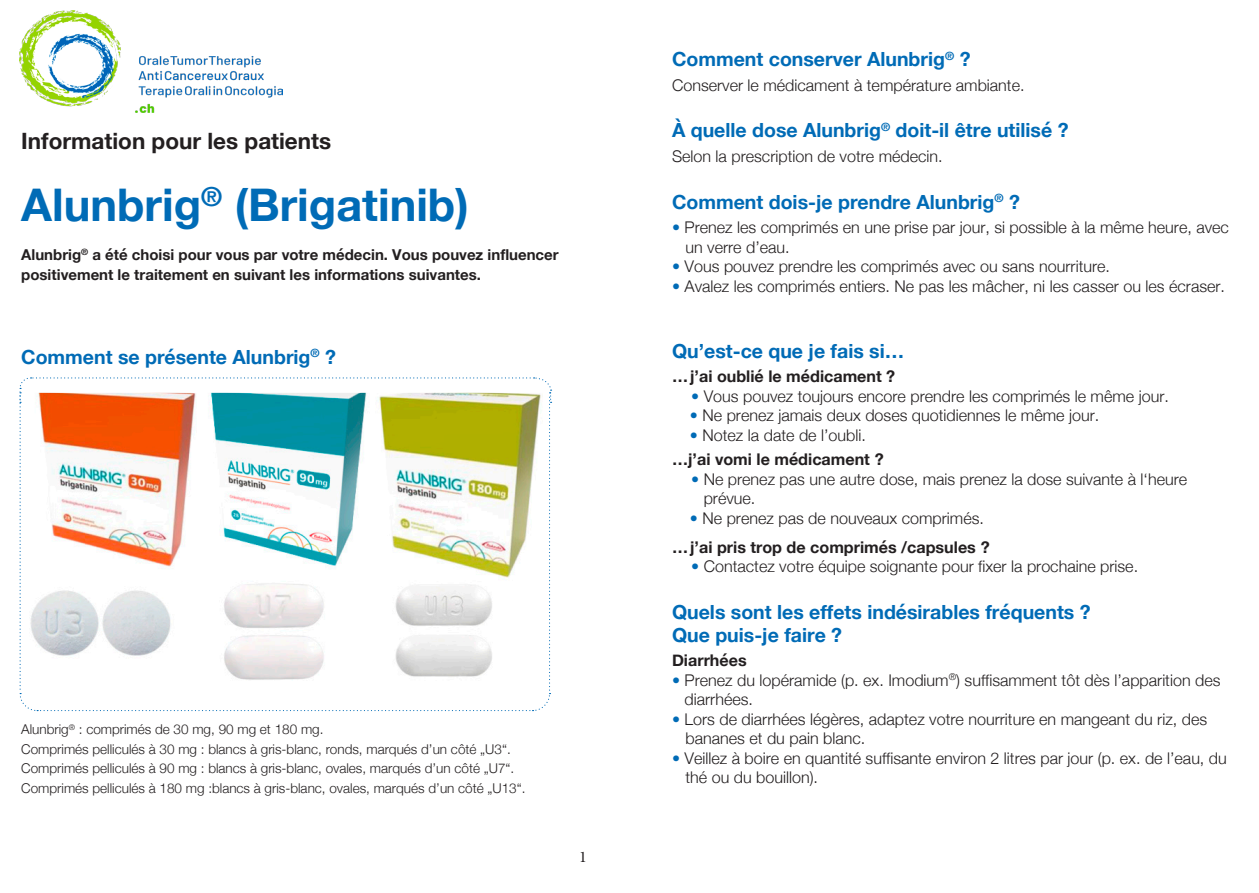
<style>
.page{position:relative;width:1259px;height:893px;background:#fff}
.page>*{position:absolute;margin:0;border:0;box-sizing:border-box;transform-origin:0 0}
.t1{font:700 45px "Helvetica Neue";color:#006bb6}
.t2{font:700 22.5px "Helvetica Neue";color:#231f20}
.t3{font:700 19.5px "Helvetica Neue";color:#006bb6}
.t4{font:300 16.2px/19.5px "Helvetica Neue";color:#231f20}
.t5{font:700 16.2px "Helvetica Neue";color:#231f20}
.t6{font:16.2px "Minion Pro";color:#231f20}
.t7{font:700 15px/19.5px "Helvetica Neue";color:#231f20}
.t8{font:300 13.5px "Helvetica Neue";color:#231f20}
.s1{color:#006bb6}
</style>
<div class="page">
<img style="left:20px;top:11px;width:262px;height:102px">
<svg style="left:19px;top:377px;width:532px;height:335px"></svg>
<p class="t2" style="left:21px;top:123px;width:311px">Information pour les patients</p>
<p class="t1" style="left:21px;top:170px;width:449px">Alunbrig<sup>®</sup> (Brigatinib)</p>
<p class="t7" style="left:21px;top:245px;width:539px">Alunbrig<sup>®</sup> a été choisi pour vous par votre médecin. Vous pouvez influencer positivement le traitement en suivant les informations suivantes.</p>
<p class="t3" style="left:21px;top:341px;width:316px">Comment se présente Alunbrig<sup>®</sup> ?</p>
<p class="t8" style="left:21px;top:718px;width:304px">Alunbrig<sup>®</sup> : comprimés de 30 mg, 90 mg et 180 mg.</p>
<p class="t8" style="left:21px;top:738px;width:491px">Comprimés pelliculés à 30 mg : blancs à gris-blanc, ronds, marqués d’un côté „U3“.</p>
<p class="t8" style="left:21px;top:757px;width:494px">Comprimés pelliculés à 90 mg : blancs à gris-blanc, ovales, marqués d’un côté „U7“.</p>
<p class="t8" style="left:21px;top:777px;width:506px">Comprimés pelliculés à 180 mg :blancs à gris-blanc, ovales, marqués d’un côté „U13“.</p>
<p class="t6" style="left:579px;top:846px;width:9px">1</p>
<p class="t3" style="left:672px;top:44px;width:300px">Comment conserver Alunbrig<sup>®</sup> ?</p>
<p class="t4" style="left:672px;top:74px;width:354px">Conserver le médicament à température ambiante.</p>
<p class="t3" style="left:672px;top:115px;width:398px">À quelle dose Alunbrig<sup>®</sup> doit-il être utilisé ?</p>
<p class="t4" style="left:672px;top:145px;width:272px">Selon la prescription de votre médecin.</p>
<p class="t3" style="left:672px;top:186px;width:349px">Comment dois-je prendre Alunbrig<sup>®</sup> ?</p>
<p class="t4" style="left:672px;top:216px;width:558px"><span class="s1">•</span> Prenez les comprimés en une prise par jour, si possible à la même heure, avec</p>
<p class="t4" style="left:685px;top:236px;width:106px">un verre d’eau.</p>
<p class="t4" style="left:672px;top:255px;width:439px"><span class="s1">•</span> Vous pouvez prendre les comprimés avec ou sans nourriture.</p>
<p class="t4" style="left:672px;top:275px;width:554px"><span class="s1">•</span> Avalez les comprimés entiers. Ne pas les mâcher, ni les casser ou les écraser.</p>
<p class="t3" style="left:672px;top:336px;width:234px">Qu’est-ce que je fais si…</p>
<p class="t5" style="left:672px;top:364px;width:225px">…j’ai oublié le médicament ?</p>
<p class="t4" style="left:691px;top:385px;width:479px"><span class="s1">•</span> Vous pouvez toujours encore prendre les comprimés le même jour.</p>
<p class="t4" style="left:690px;top:405px;width:411px"><span class="s1">•</span> Ne prenez jamais deux doses quotidiennes le même jour.</p>
<p class="t4" style="left:690px;top:424px;width:177px"><span class="s1">•</span> Notez la date de l’oubli.</p>
<p class="t5" style="left:672px;top:447px;width:213px">…j’ai vomi le médicament ?</p>
<p class="t4" style="left:703px;top:468px;width:485px;text-indent:-13px"><span class="s1">•</span> Ne prenez pas une autre dose, mais prenez la dose suivante à l‘heure prévue.</p>
<p class="t4" style="left:690px;top:507px;width:295px"><span class="s1">•</span> Ne prenez pas de nouveaux comprimés.</p>
<p class="t5" style="left:672px;top:534px;width:319px">…j’ai pris trop de comprimés /capsules ?</p>
<p class="t4" style="left:691px;top:556px;width:448px"><span class="s1">•</span> Contactez votre équipe soignante pour fixer la prochaine prise.</p>
<p class="t3" style="left:672px;top:597px;width:420px">Quels sont les effets indésirables fréquents ?</p>
<p class="t3" style="left:672px;top:620px;width:172px">Que puis-je faire ?</p>
<p class="t5" style="left:672px;top:648px;width:76px">Diarrhées</p>
<p class="t4" style="left:684px;top:669px;width:537px;text-indent:-13px"><span class="s1">•</span> Prenez du lopéramide (p. ex. Imodium<sup>®</sup>) suffisamment tôt dès l’apparition des diarrhées.</p>
<p class="t4" style="left:672px;top:708px;width:536px"><span class="s1">•</span> Lors de diarrhées légères, adaptez votre nourriture en mangeant du riz, des</p>
<p class="t4" style="left:685px;top:727px;width:181px">bananes et du pain blanc.</p>
<p class="t4" style="left:672px;top:747px;width:556px"><span class="s1">•</span> Veillez à boire en quantité suffisante environ 2 litres par jour (p. ex. de l’eau, du</p>
<p class="t4" style="left:685px;top:766px;width:134px">thé ou du bouillon).</p>
</div>
